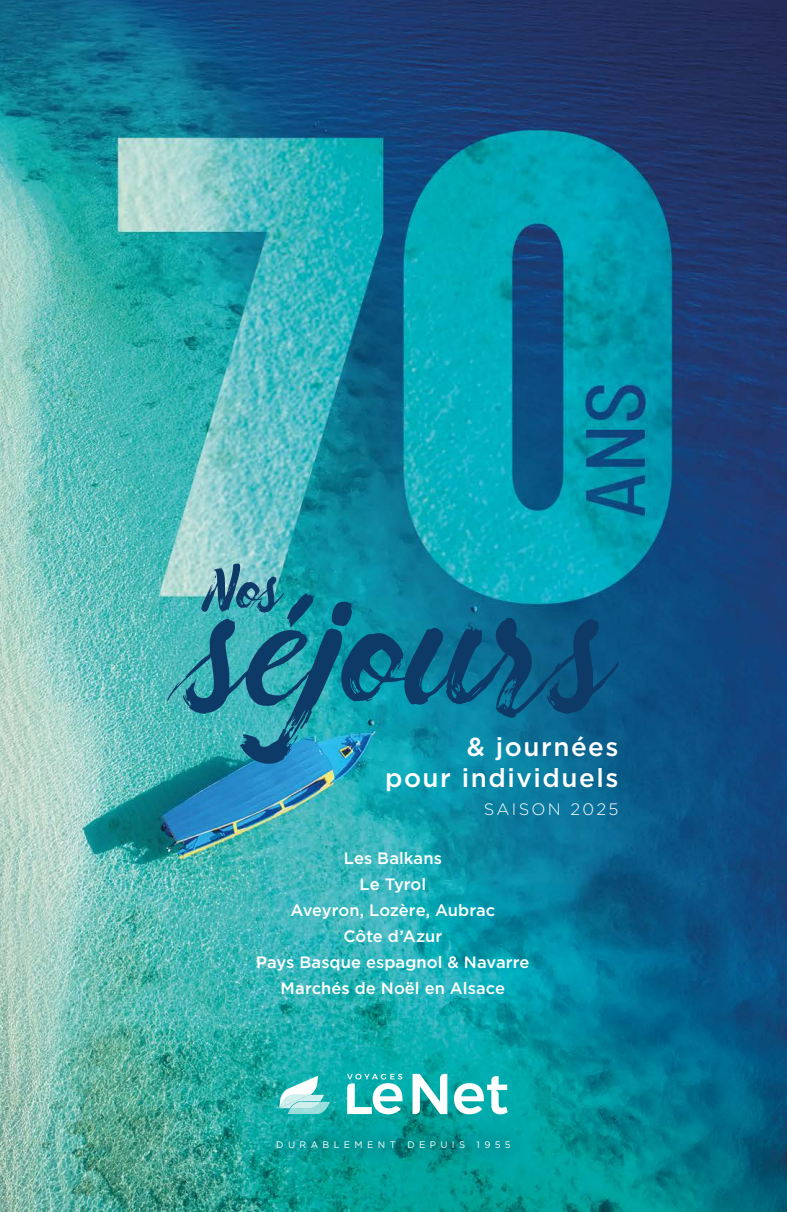
<style>
.page{position:relative;width:787px;height:1212px;background:#fff}
.page>*{position:absolute;margin:0;border:0;box-sizing:border-box;transform-origin:0 0}
.t1{font:500 25.95px/31.2px "Gotham";letter-spacing:.06em;color:#fff;text-align:right}
.t2{font:500 16.5px/26.1px "Gotham";letter-spacing:.005em;color:#fff;text-align:center}
.t3{font:300 16.5px "Gotham";letter-spacing:.14em;color:#fff}
.t4{font:9.45px "Gotham";letter-spacing:.46em;color:#fff}
</style>
<div class="page">
<img style="left:0;top:0;width:787px;height:1212px">
<svg style="left:454px;top:1076px;width:54px;height:38px"></svg>
<svg style="left:412px;top:1074px;width:35px;height:40px"></svg>
<svg style="left:347px;top:1073px;width:56px;height:41px"></svg>
<svg style="left:279px;top:1075px;width:51px;height:39px"></svg>
<div style="left:257px;top:1122px;width:272px;height:46px;background:#007784;opacity:.49"></div>
<svg style="left:167px;top:563px;width:452px;height:203px;background:#1a839d"></svg>
<h1 class="t1" style="left:385px;top:730px;width:235px">&amp; journées<br>pour individuels</h1>
<p class="t3" style="left:484px;top:798px;width:136px">SAISON 2025</p>
<p class="t2" style="left:256px;top:844px;width:275px">Les Balkans<br>Le Tyrol<br>Aveyron, Lozère, Aubrac<br>Côte d’Azur<br>Pays Basque espagnol &amp; Navarre<br>Marchés de Noël en Alsace</p>
<p class="t4" style="left:276px;top:1139px;width:236px">DURABLEMENT DEPUIS 1955</p>
</div>
